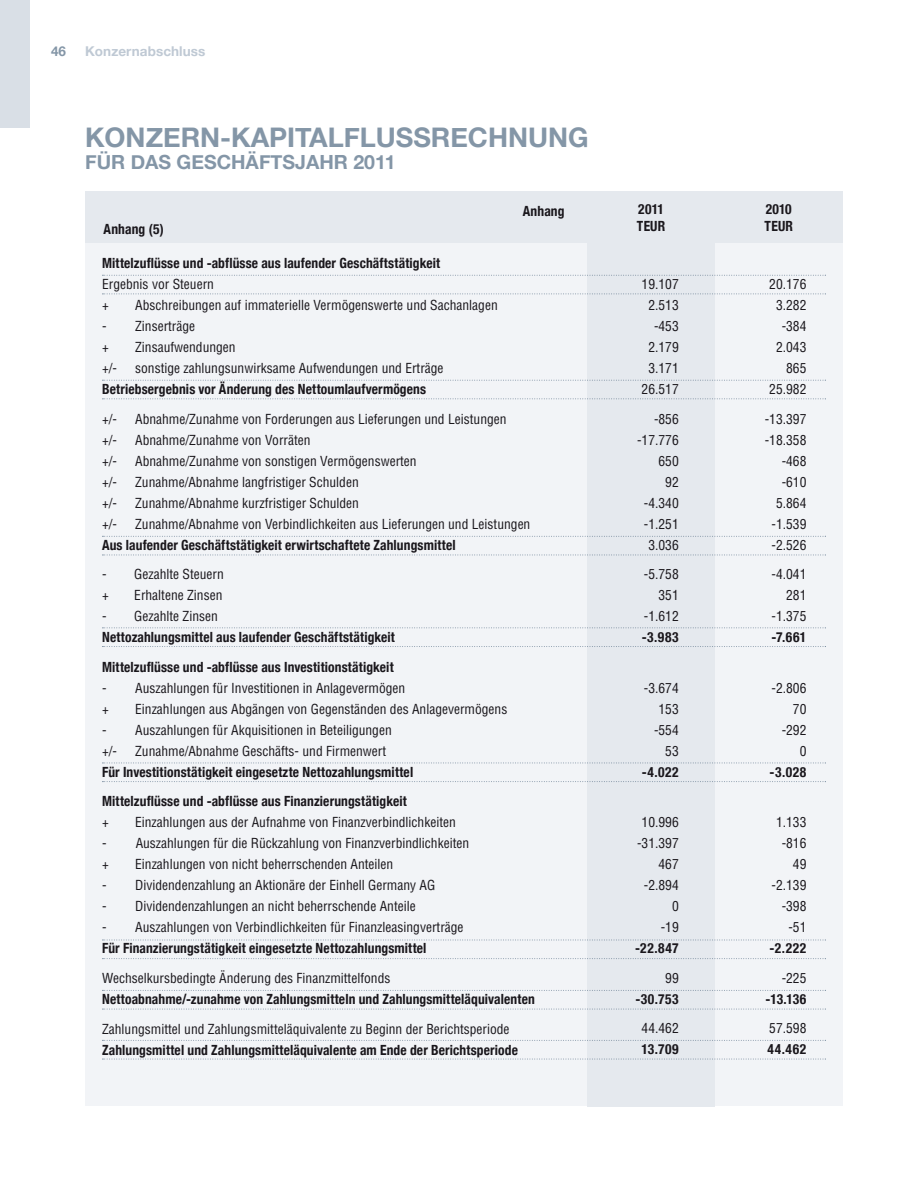
<style>
.page{position:relative;width:915px;height:1191px;background:#fff}
.page>*{position:absolute;margin:0;border:0;box-sizing:border-box;transform-origin:0 0}
.t1{font:700 27px "Helvetica Neue";color:#8496a7}
.t2{font:700 19.5px "Helvetica Neue";color:#8496a7}
.t3{font:700 condensed 14.1px/29.5px "Helvetica Neue";letter-spacing:.01em;color:#1a171c;scale:.96 1}
.t4{font:condensed 13.5px/21px "Helvetica";color:#1a171c;text-align:right}
.t5{font:700 13.5px "Helvetica Neue";letter-spacing:.005em;color:#bfc9d4}
.t6{font:700 13.5px "Helvetica Neue";color:#8496a7}
</style>
<div class="page">
<div style="left:85px;top:191px;width:757px;height:915px;background:#f2f4f7"></div>
<div style="left:587px;top:192px;width:127px;height:914px;background:#e5e9ee"></div>
<div style="left:85px;top:191px;width:757px;height:51px;background:#e5e9ee"></div>
<svg style="left:102px;top:762px;width:723px;height:1px"></svg>
<svg style="left:102px;top:781px;width:723px;height:1px"></svg>
<svg style="left:102px;top:939px;width:722px;height:1px"></svg>
<svg style="left:102px;top:958px;width:723px;height:1px"></svg>
<svg style="left:102px;top:990px;width:723px;height:1px"></svg>
<svg style="left:102px;top:1008px;width:722px;height:1px"></svg>
<svg style="left:102px;top:1040px;width:723px;height:1px"></svg>
<svg style="left:102px;top:1058px;width:722px;height:1px"></svg>
<svg style="left:102px;top:627px;width:723px;height:1px"></svg>
<svg style="left:102px;top:646px;width:723px;height:1px"></svg>
<svg style="left:102px;top:536px;width:723px;height:1px"></svg>
<svg style="left:102px;top:554px;width:723px;height:1px"></svg>
<svg style="left:102px;top:380px;width:723px;height:1px"></svg>
<svg style="left:102px;top:398px;width:723px;height:1px"></svg>
<svg style="left:102px;top:275px;width:723px;height:1px"></svg>
<svg style="left:102px;top:293px;width:723px;height:1px"></svg>
<div style="left:0;top:0;width:30px;height:128px;background:#d9dfe6"></div>
<p class="t6" style="left:51px;top:39px;width:17px">46</p>
<p class="t5" style="left:85px;top:39px;width:122px">KONZERNABSCHLUSS</p>
<h1 class="t1" style="left:85px;top:113px;width:40px">KONZERN</h1>
<h1 class="t1" style="left:220px;top:113px;width:107px">-KAPI TALFL</h1>
<h1 class="t1" style="left:376px;top:113px;width:39px">USSRE</h1>
<h1 class="t1" style="left:468px;top:113px;width:100px">CHNUNG</h1>
<h2 class="t2" style="left:85px;top:145px;width:14px">FÜR</h2>
<h2 class="t2" style="left:131px;top:145px;width:166px">DAS GESCHÄFTSJAHR</h2>
<h2 class="t2" style="left:353px;top:145px;width:44px">2011</h2>
<p class="t3" style="left:104px;top:213px;width:64px">Anhang (5)</p>
<p class="t3" style="left:102px;top:247px;width:353px">Mittelzuflüsse und -abflüsse aus laufender Geschäftstätigkeit</p>
<p class="t4" style="left:102px;top:274px;width:113px;text-align:left">Ergebnis vor Steuern +</p>
<p class="t4" style="left:135px;top:295px;width:364px">Abschreibungen auf immaterielle Vermögenswerte und Sachanlagen</p>
<p class="t4" style="left:102px;top:316px;width:94px;text-align:left">- Zinserträge +</p>
<p class="t4" style="left:135px;top:337px;width:102px">Zinsaufwendungen</p>
<p class="t3" style="left:522px;top:195px;width:45px">Anhang</p>
<p class="t4" style="left:102px;top:358px;width:16px">+/-</p>
<p class="t4" style="left:135px;top:358px;width:310px">sonstige zahlungsunwirksame Aufwendungen und Erträge</p>
<p class="t3" style="left:102px;top:373px;width:339px">Betriebsergebnis vor Änderung des Nettoumlaufvermögens</p>
<p class="t4" style="left:102px;top:408px;width:16px">+/-</p>
<p class="t4" style="left:135px;top:408px;width:373px">Abnahme/Zunahme von Forderungen aus Lieferungen und Leistungen</p>
<p class="t4" style="left:102px;top:429px;width:16px">+/-</p>
<p class="t4" style="left:135px;top:429px;width:177px">Abnahme/Zunahme von Vorräten</p>
<p class="t4" style="left:102px;top:450px;width:16px">+/-</p>
<p class="t4" style="left:135px;top:450px;width:283px">Abnahme/Zunahme von sonstigen Vermögenswerten</p>
<p class="t4" style="left:102px;top:471px;width:16px">+/-</p>
<p class="t4" style="left:135px;top:471px;width:225px">Zunahme/Abnahme langfristiger Schulden</p>
<p class="t4" style="left:102px;top:492px;width:16px">+/-</p>
<p class="t4" style="left:135px;top:492px;width:225px">Zunahme/Abnahme kurzfristiger Schulden</p>
<p class="t4" style="left:102px;top:513px;width:16px">+/-</p>
<p class="t4" style="left:135px;top:513px;width:396px">Zunahme/Abnahme von Verbindlichkeiten aus Lieferungen und Leistungen</p>
<p class="t3" style="left:102px;top:529px;width:369px">Aus laufender Geschäftstätigkeit erwirtschaftete Zahlungsmittel</p>
<p class="t4" style="left:102px;top:564px;width:123px;text-align:left">- Gezahlte Steuern +</p>
<p class="t4" style="left:134px;top:585px;width:90px">Erhaltene Zinsen</p>
<p class="t4" style="left:102px;top:606px;width:117px">- Gezahlte Zinsen</p>
<p class="t3" style="left:102px;top:621px;width:306px">Nettozahlungsmittel aus laufender Geschäftstätigkeit<br>Mittelzuflüsse und -abflüsse aus Investitionstätigkeit</p>
<p class="t4" style="left:102px;top:677px;width:304px;text-align:left">- Auszahlungen für Investitionen in Anlagevermögen +</p>
<p class="t4" style="left:135px;top:698px;width:373px">Einzahlungen aus Abgängen von Gegenständen des Anlagevermögens</p>
<p class="t4" style="left:102px;top:719px;width:291px;text-align:left">- Auszahlungen für Akquisitionen in Beteiligungen +/-</p>
<p class="t4" style="left:135px;top:740px;width:252px">Zunahme/Abnahme Geschäfts- und Firmenwert</p>
<p class="t3" style="left:102px;top:756px;width:325px">Für Investitionstätigkeit eingesetzte Nettozahlungsmittel<br>Mittelzuflüsse und -abflüsse aus Finanzierungstätigkeit</p>
<p class="t4" style="left:102px;top:812px;width:8px">+</p>
<p class="t4" style="left:135px;top:812px;width:322px">Einzahlungen aus der Aufnahme von Finanzverbindlichkeiten</p>
<p class="t4" style="left:102px;top:833px;width:368px;text-align:left">- Auszahlungen für die Rückzahlung von Finanzverbindlichkeiten +</p>
<p class="t4" style="left:135px;top:854px;width:259px">Einzahlungen von nicht beherrschenden Anteilen</p>
<p class="t4" style="left:102px;top:875px;width:334px">- Dividendenzahlung an Aktionäre der Einhell Germany AG</p>
<p class="t4" style="left:102px;top:896px;width:315px">- Dividendenzahlungen an nicht beherrschende Anteile</p>
<p class="t4" style="left:102px;top:917px;width:363px">- Auszahlungen von Verbindlichkeiten für Finanzleasingverträge</p>
<p class="t3" style="left:102px;top:932px;width:339px">Für Finanzierungstätigkeit eingesetzte Nettozahlungsmittel</p>
<p class="t4" style="left:102px;top:967px;width:290px">Wechselkursbedingte Änderung des Finanzmittelfonds</p>
<p class="t3" style="left:102px;top:983px;width:452px">Nettoabnahme/-zunahme von Zahlungsmitteln und Zahlungsmitteläquivalenten</p>
<p class="t4" style="left:102px;top:1018px;width:409px">Zahlungsmittel und Zahlungsmitteläquivalente zu Beginn der Berichtsperiode</p>
<p class="t3" style="left:102px;top:1033px;width:434px">Zahlungsmittel und Zahlungsmitteläquivalente am Ende der Berichtsperiode</p>
<p class="t3" style="left:636px;top:200px;width:31px;line-height:16.5px">2011<br>TEUR</p>
<p class="t3" style="left:764px;top:200px;width:31px;line-height:16.5px">2010<br>TEUR</p>
<p class="t4" style="left:641px;top:274px;width:39px">19.107<br>2.513 -453<br>2.179<br>3.171<br>26.517</p>
<p class="t4" style="left:637px;top:408px;width:43px">-856 -17.776<br>650<br>92 -4.340 -1.251<br>3.036</p>
<p class="t4" style="left:643px;top:564px;width:36px">-5.758<br>351 -1.612</p>
<p class="t3" style="left:641px;top:621px;width:40px">-3.983</p>
<p class="t4" style="left:643px;top:677px;width:36px">-3.674<br>153 -554<br>53</p>
<p class="t3" style="left:641px;top:756px;width:40px">-4.022</p>
<p class="t4" style="left:637px;top:812px;width:43px">10.996 -31.397<br>467 -2.894<br>0<br>-19</p>
<p class="t3" style="left:635px;top:932px;width:47px">-22.847</p>
<p class="t4" style="left:665px;top:967px;width:15px">99</p>
<p class="t3" style="left:635px;top:983px;width:47px">-30.753</p>
<p class="t4" style="left:641px;top:1018px;width:39px">44.462</p>
<p class="t3" style="left:641px;top:1033px;width:40px">13.709</p>
<p class="t4" style="left:769px;top:274px;width:39px">20.176<br>3.282 -384<br>2.043<br>865<br>25.982</p>
<p class="t4" style="left:764px;top:408px;width:43px">-13.397 -18.358 -468 -610<br>5.864 -1.539 -2.526</p>
<p class="t4" style="left:771px;top:564px;width:36px">-4.041<br>281 -1.375</p>
<p class="t3" style="left:771px;top:621px;width:38px">-7.661</p>
<p class="t4" style="left:771px;top:677px;width:36px">-2.806<br>70 -292<br>0</p>
<p class="t3" style="left:769px;top:756px;width:40px">-3.028</p>
<p class="t4" style="left:771px;top:812px;width:36px">1.133 -816<br>49 -2.139 -398 -51</p>
<p class="t3" style="left:769px;top:932px;width:40px">-2.222</p>
<p class="t4" style="left:781px;top:967px;width:26px">-225</p>
<p class="t3" style="left:765px;top:983px;width:44px">-13.136</p>
<p class="t4" style="left:769px;top:1018px;width:39px">57.598</p>
<p class="t3" style="left:767px;top:1033px;width:42px">44.462</p>
</div>
